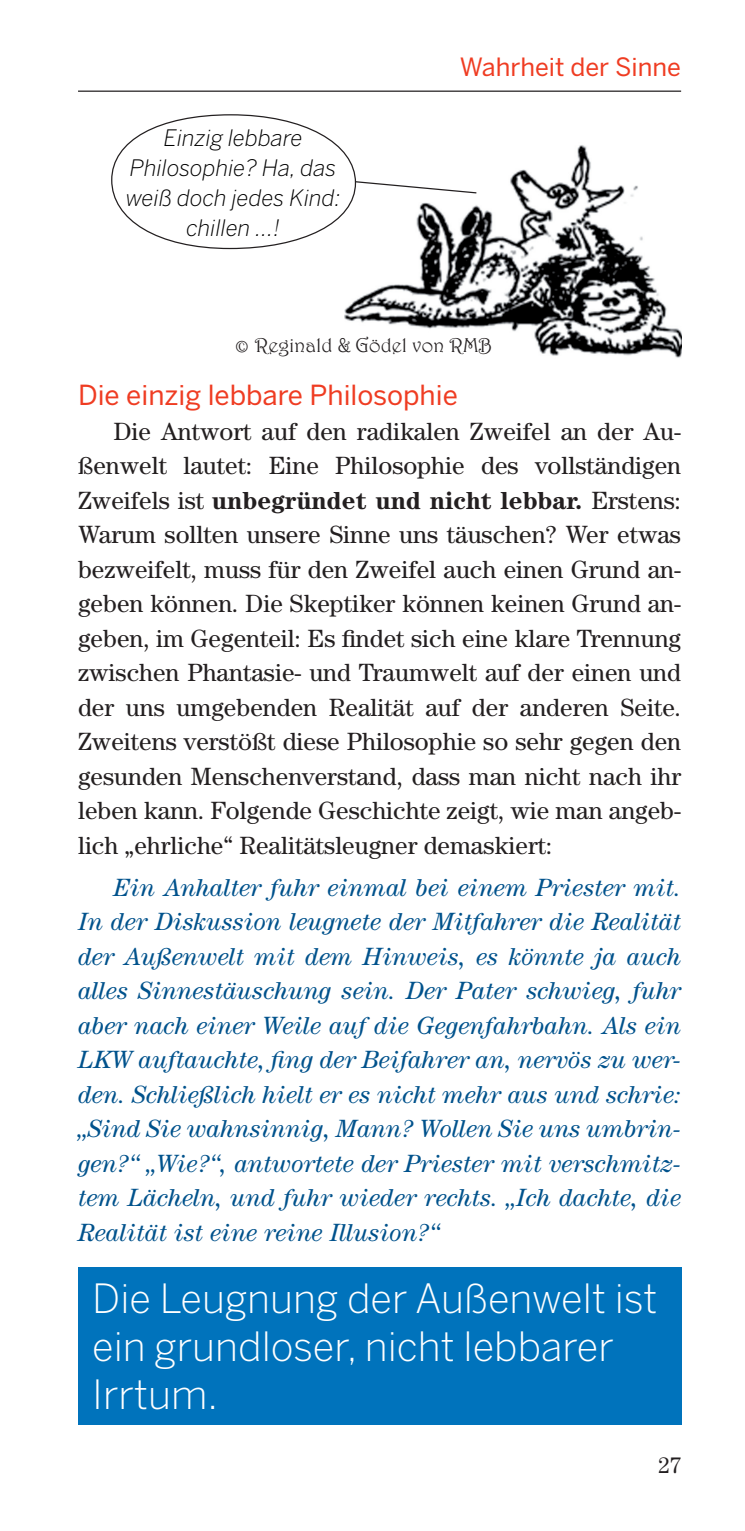
<style>
.page{position:relative;width:745px;height:1531px;background:#fff}
.page>*{position:absolute;margin:0;border:0;box-sizing:border-box;transform-origin:0 0}
.t1{font:300 40px/48px "Benton Sans";color:#fff}
.t2{font:27.5px "Benton Sans";color:#ef3c22}
.t3{font:25px/34.5px "Century Std";color:#231f20;text-align:justify}
.t4{font:italic 25px/34.5px "Century Std";color:#00528c;text-align:justify}
.t5{font:25px "Benton Sans";color:#ef3c22}
.t6{font:italic 300 22.5px/30px "Benton Sans";color:#000;text-align:center}
.t7{font:22.5px "Century Std";color:#231f20}
.t8{font:20px "Harrington";color:#231f20}
.s1{font-size:22.5px}
.s2{font-weight:700}
</style>
<div class="page">
<hr style="left:78px;top:91px;width:602px;height:1px;background:#231f20">
<div style="left:78px;top:1267px;width:602px;height:157px;background:#0073bc"></div>
<img style="left:344px;top:145px;width:336px;height:213px">
<svg style="left:353px;top:180px;width:124px;height:14px"></svg>
<p class="t6" style="left:126px;top:122px;width:216px">Einzig lebbare<br>Philosophie? Ha, das weiß doch jedes Kind: chillen ...!</p>
<p class="t5" style="left:459px;top:52px;width:223px">Wahrheit der Sinne</p>
<p class="t8" style="left:234px;top:333px;width:259px"><span class="s1">©</span> Reginald &amp; Gödel von RMB</p>
<p class="t2" style="left:78px;top:379px;width:381px">Die einzig lebbare Philosophie</p>
<p class="t3" style="left:78px;top:413px;width:604px;text-indent:35px">Die Antwort auf den radikalen Zweifel an der Au&shy;ßenwelt lautet: Eine Philosophie des vollständigen Zweifels ist <span class="s2">unbegründet und nicht lebbar.</span> Erstens:<br>Warum sollten unsere Sinne uns täuschen? Wer etwas bezweifelt, muss für den Zweifel auch einen Grund an&shy;geben können. Die Skeptiker können keinen Grund an&shy;geben, im Gegenteil: Es findet sich eine klare Trennung zwischen Phantasie- und Traumwelt auf der einen und der uns umgebenden Realität auf der anderen Seite.<br>Zweitens verstößt diese Philosophie so sehr gegen den gesunden Menschenverstand, dass man nicht nach ihr leben kann. Folgende Geschichte zeigt, wie man angeb&shy;lich „ehrliche“ Realitätsleugner demaskiert:</p>
<p class="t4" style="left:78px;top:869px;width:604px;text-indent:35px">Ein Anhalter fuhr einmal bei einem Priester mit.<br>In der Diskussion leugnete der Mitfahrer die Realität der Außenwelt mit dem Hinweis, es könnte ja auch alles Sinnestäuschung sein. Der Pater schwieg, fuhr aber nach einer Weile auf die Gegenfahrbahn. Als ein LKW auftauchte, fing der Beifahrer an, nervös zu wer&shy;den. Schließlich hielt er es nicht mehr aus und schrie: „Sind Sie wahnsinnig, Mann? Wollen Sie uns umbrin&shy;gen?“ „Wie?“, antwortete der Priester mit verschmitz&shy;tem Lächeln, und fuhr wieder rechts. „Ich dachte, die Realität ist eine reine Illusion?“</p>
<h1 class="t1" style="left:92px;top:1274px;width:566px">Die Leugnung der Außenwelt ist ein grundloser, nicht lebbarer<br>Irrtum.</h1>
<p class="t7" style="left:658px;top:1452px;width:24px">27</p>
</div>
